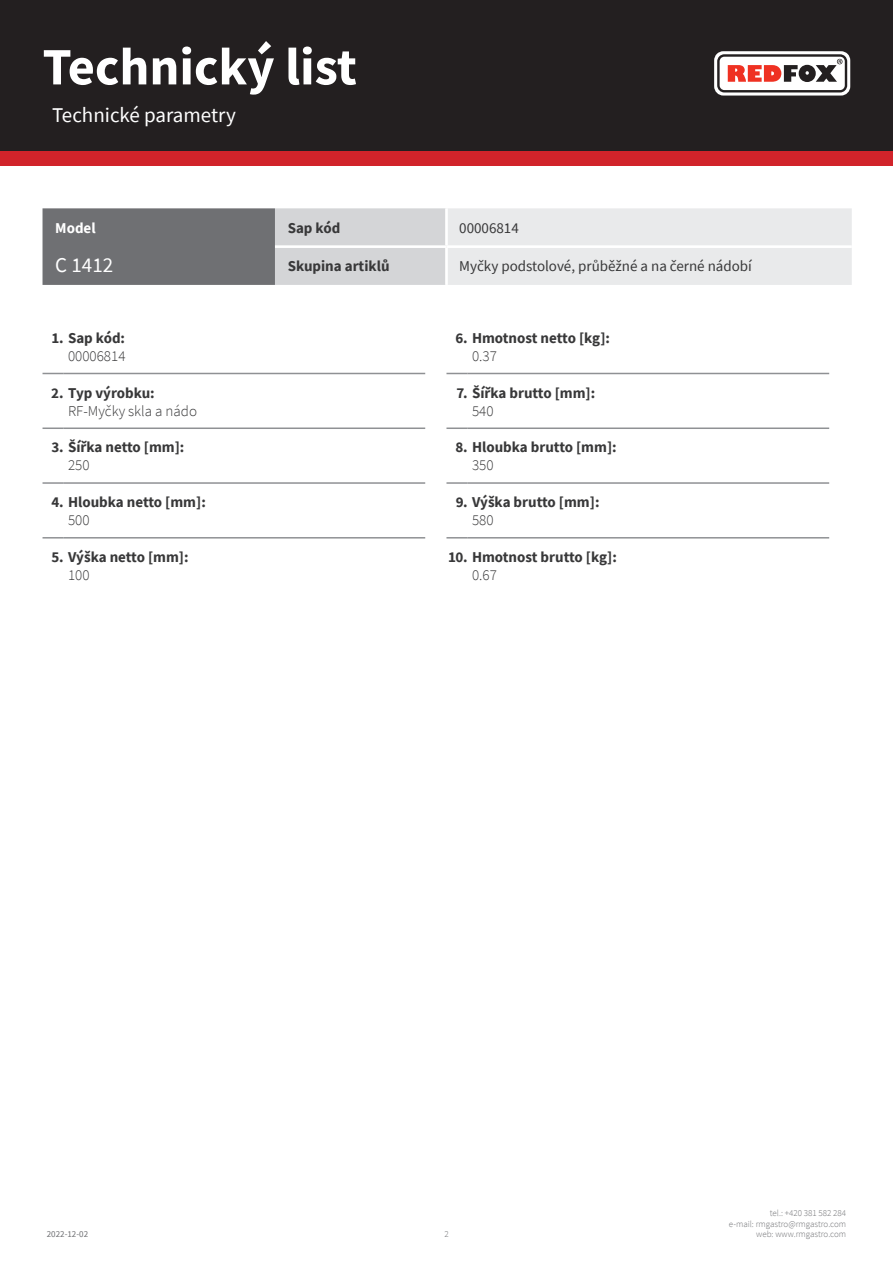
<style>
.page{position:relative;width:893px;height:1263px;background:#fff}
.page>*{position:absolute;margin:0;border:0;box-sizing:border-box;transform-origin:0 0}
.t1{font:700 52.5px "Source Sans Pro";color:#fff}
.kapitola{font:21px "Source Sans Pro";color:#fff}
.tabulka_-_headline{font:21px "Source Sans Pro";color:#fff}
.WebTechnicalNr{font:700 15px "Source Sans Pro";color:#383839}
.WebTechnicalValue{font:300 15px "Source Sans Pro";color:#383839}
.tabulka_-_text{font:15px "Source Sans Pro";color:#383839}
.tabulka_-_text-2{font:700 15px "Source Sans Pro";color:#383839}
.tabulka_-_text-3{font:700 15px "Source Sans Pro";color:#fff}
.t2{font:300 9px/10.8px "Source Sans Pro";color:#6f7073;text-align:right}
.t3{font:9px "Source Sans Pro";color:#6f7073}
</style>
<div class="page">
<div style="left:0;top:0;width:893px;height:166px;background:#d1232a"></div>
<div style="left:0;top:0;width:893px;height:151px;background:#231f20"></div>
<svg style="left:714px;top:51px;width:136px;height:45px"></svg>
<hr style="left:64px;top:373px;width:361px;height:1px;background:#8f9194">
<hr style="left:468px;top:373px;width:361px;height:1px;background:#8f9194">
<hr style="left:64px;top:427px;width:361px;height:2px;background:#8f9194">
<hr style="left:468px;top:427px;width:361px;height:2px;background:#8f9194">
<hr style="left:64px;top:482px;width:361px;height:2px;background:#8f9194">
<hr style="left:468px;top:482px;width:361px;height:2px;background:#8f9194">
<hr style="left:64px;top:537px;width:361px;height:1px;background:#8f9194">
<hr style="left:468px;top:537px;width:361px;height:1px;background:#8f9194">
<svg style="left:43px;top:373px;width:21px;height:1px"></svg>
<svg style="left:446px;top:373px;width:22px;height:1px"></svg>
<hr style="left:43px;top:427px;width:21px;height:2px;background:#8f9194">
<hr style="left:446px;top:427px;width:22px;height:2px;background:#8f9194">
<hr style="left:43px;top:482px;width:21px;height:2px;background:#8f9194">
<hr style="left:446px;top:482px;width:22px;height:2px;background:#8f9194">
<svg style="left:43px;top:537px;width:21px;height:1px"></svg>
<svg style="left:446px;top:537px;width:22px;height:1px"></svg>
<svg style="left:43px;top:208px;width:809px;height:77px;background:#c0c1c3"></svg>
<hr style="left:445px;top:208px;width:3px;height:37px;background:#fff">
<hr style="left:275px;top:245px;width:171px;height:3px;background:#fff">
<hr style="left:446px;top:245px;width:406px;height:3px;background:#fff">
<hr style="left:445px;top:248px;width:3px;height:37px;background:#fff">
<h1 class="t1" style="left:43px;top:31px;width:316px">Technický list</h1>
<p class="kapitola" style="left:52px;top:101px;width:185px">Technické parametry</p>
<p class="tabulka_-_text-3" style="left:55px;top:218px;width:42px">Model</p>
<p class="tabulka_-_text-2" style="left:288px;top:218px;width:54px">Sap kód</p>
<p class="tabulka_-_text" style="left:459px;top:219px;width:61px">00006814</p>
<p class="tabulka_-_headline" style="left:55px;top:251px;width:59px">C 1412</p>
<p class="tabulka_-_text-2" style="left:288px;top:256px;width:103px">Skupina artiklů</p>
<p class="tabulka_-_text" style="left:459px;top:257px;width:294px">Myčky podstolové, průběžné a na černé nádobí</p>
<p class="WebTechnicalNr" style="left:51px;top:328px;width:75px">1. Sap kód:</p>
<p class="WebTechnicalValue" style="left:68px;top:347px;width:59px">00006814</p>
<p class="WebTechnicalNr" style="left:455px;top:328px;width:156px">6. Hmotnost netto [kg]:</p>
<p class="WebTechnicalValue" style="left:472px;top:347px;width:26px">0.37</p>
<p class="WebTechnicalNr" style="left:51px;top:382px;width:105px">2. Typ výrobku:</p>
<p class="WebTechnicalValue" style="left:68px;top:401px;width:131px">RF-Myčky skla a nádo</p>
<p class="WebTechnicalNr" style="left:456px;top:382px;width:140px">7. Šířka brutto [mm]:</p>
<p class="WebTechnicalValue" style="left:472px;top:401px;width:23px">540</p>
<p class="WebTechnicalNr" style="left:52px;top:437px;width:134px">3. Šířka netto [mm]:</p>
<p class="WebTechnicalValue" style="left:68px;top:456px;width:23px">250</p>
<p class="WebTechnicalNr" style="left:455px;top:437px;width:163px">8. Hloubka brutto [mm]:</p>
<p class="WebTechnicalValue" style="left:472px;top:456px;width:23px">350</p>
<p class="WebTechnicalNr" style="left:51px;top:492px;width:156px">4. Hloubka netto [mm]:</p>
<p class="WebTechnicalValue" style="left:68px;top:511px;width:23px">500</p>
<p class="WebTechnicalNr" style="left:456px;top:492px;width:145px">9. Výška brutto [mm]:</p>
<p class="WebTechnicalValue" style="left:472px;top:511px;width:23px">580</p>
<p class="WebTechnicalNr" style="left:52px;top:547px;width:139px">5. Výška netto [mm]:</p>
<p class="WebTechnicalValue" style="left:68px;top:566px;width:23px">100</p>
<p class="WebTechnicalNr" style="left:448px;top:547px;width:170px">10. Hmotnost brutto [kg]:</p>
<p class="WebTechnicalValue" style="left:472px;top:566px;width:26px">0.67</p>
<p class="t3" style="left:47px;top:1229px;width:43px">2022-12-02</p>
<p class="t2" style="left:444px;top:1229px;width:6px">2</p>
<p class="t2" style="left:729px;top:1207px;width:119px">tel.: +420 381 582 284<br>e-mail: rmgastro@rmgastro.com web: www.rmgastro.com</p>
</div>
